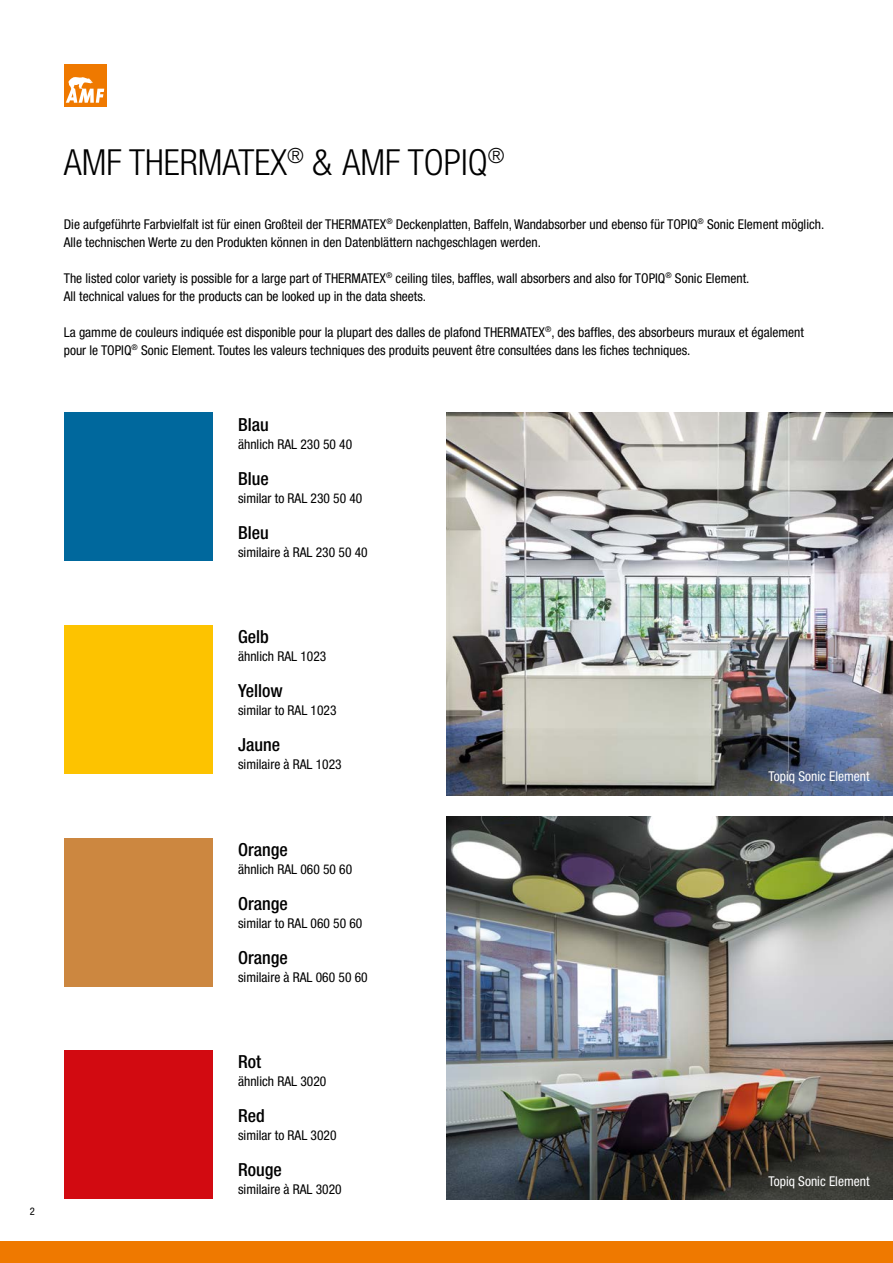
<style>
.page{position:relative;width:893px;height:1263px;background:#fff}
.page>*{position:absolute;margin:0;border:0;box-sizing:border-box;transform-origin:0 0}
.Headline{font:300 condensed 36px "Helvetica Neue LT Pro";color:#000}
.Technische_Eigenscha{font:500 condensed 18px "Helvetica Neue LT Pro";color:#000}
.Fliesstext{font:condensed 13.5px/18px "Helvetica Neue LT Pro";color:#000}
.Technische_Eigenscha-2{font:condensed 13.5px "Helvetica Neue LT Pro";color:#000}
.Fliesstext-2{font:condensed 13.5px "Helvetica Neue LT Pro";color:#fff}
.t1{font:condensed 10.5px "Helvetica Neue LT Pro";color:#000}
</style>
<div class="page">
<div style="left:0;top:1242px;width:893px;height:21px;background:#ef7900"></div>
<div style="left:64px;top:64px;width:42px;height:42px;background:#ef7900"></div>
<svg style="left:66px;top:77px;width:38px;height:26px"></svg>
<img style="left:446px;top:816px;width:447px;height:383px">
<img style="left:446px;top:412px;width:447px;height:383px">
<div style="left:64px;top:412px;width:149px;height:149px;background:#00689d"></div>
<div style="left:64px;top:838px;width:149px;height:148px;background:#cc8740"></div>
<div style="left:64px;top:625px;width:149px;height:149px;background:#fdc300"></div>
<div style="left:64px;top:1050px;width:149px;height:149px;background:#d20a11"></div>
<p class="Headline" style="left:64px;top:141px;width:442px">AMF THERMATEX<sup>®</sup> &amp; AMF TOPIQ<sup>®</sup></p>
<p class="Fliesstext" style="left:64px;top:215px;width:762px">Die aufgeführte Farbvielfalt ist für einen Großteil der THERMATEX<sup>®</sup> Deckenplatten, Baffeln, Wandabsorber und ebenso für TOPIQ<sup>®</sup> Sonic Element möglich.</p>
<p class="Fliesstext" style="left:64px;top:233px;width:479px">Alle technischen Werte zu den Produkten können in den Datenblättern nachgeschlagen werden.</p>
<p class="Fliesstext" style="left:64px;top:269px;width:687px">The listed color variety is possible for a large part of THERMATEX<sup>®</sup> ceiling tiles, baffles, wall absorbers and also for TOPIQ<sup>®</sup> Sonic Element.</p>
<p class="Fliesstext" style="left:64px;top:287px;width:364px">All technical values for the products can be looked up in the data sheets.</p>
<p class="Fliesstext" style="left:64px;top:323px;width:742px">La gamme de couleurs indiquée est disponible pour la plupart des dalles de plafond THERMATEX<sup>®</sup>, des baffles, des absorbeurs muraux et également pour le TOPIQ<sup>®</sup> Sonic Element. Toutes les valeurs techniques des produits peuvent être consultées dans les fiches techniques.</p>
<p class="Technische_Eigenscha" style="left:238px;top:413px;width:32px">Blau</p>
<p class="Technische_Eigenscha-2" style="left:238px;top:436px;width:116px">ähnlich RAL 230 50 40</p>
<p class="Technische_Eigenscha" style="left:238px;top:467px;width:32px">Blue</p>
<p class="Technische_Eigenscha-2" style="left:238px;top:490px;width:126px">similar to RAL 230 50 40</p>
<p class="Technische_Eigenscha" style="left:238px;top:521px;width:32px">Bleu</p>
<p class="Technische_Eigenscha-2" style="left:238px;top:544px;width:131px">similaire à RAL 230 50 40</p>
<p class="Technische_Eigenscha" style="left:238px;top:626px;width:32px">Gelb</p>
<p class="Technische_Eigenscha-2" style="left:238px;top:649px;width:90px">ähnlich RAL 1023</p>
<p class="Technische_Eigenscha" style="left:238px;top:680px;width:46px">Yellow</p>
<p class="Technische_Eigenscha-2" style="left:238px;top:703px;width:100px">similar to RAL 1023</p>
<p class="Technische_Eigenscha" style="left:238px;top:734px;width:43px">Jaune</p>
<p class="Technische_Eigenscha-2" style="left:238px;top:757px;width:105px">similaire à RAL 1023</p>
<p class="Technische_Eigenscha" style="left:238px;top:839px;width:51px">Orange</p>
<p class="Technische_Eigenscha-2" style="left:238px;top:861px;width:116px">ähnlich RAL 060 50 60</p>
<p class="Technische_Eigenscha" style="left:238px;top:893px;width:51px">Orange</p>
<p class="Technische_Eigenscha-2" style="left:238px;top:915px;width:126px">similar to RAL 060 50 60</p>
<p class="Technische_Eigenscha" style="left:238px;top:947px;width:51px">Orange</p>
<p class="Technische_Eigenscha-2" style="left:238px;top:969px;width:131px">similaire à RAL 060 50 60</p>
<p class="Fliesstext-2" style="left:769px;top:768px;width:102px">Topiq Sonic Element</p>
<p class="t1" style="left:30px;top:1205px;width:7px">2</p>
<p class="Technische_Eigenscha" style="left:238px;top:1051px;width:25px">Rot</p>
<p class="Technische_Eigenscha-2" style="left:238px;top:1074px;width:90px">ähnlich RAL 3020</p>
<p class="Technische_Eigenscha" style="left:238px;top:1105px;width:28px">Red</p>
<p class="Technische_Eigenscha-2" style="left:238px;top:1128px;width:100px">similar to RAL 3020</p>
<p class="Technische_Eigenscha" style="left:238px;top:1159px;width:45px">Rouge</p>
<p class="Technische_Eigenscha-2" style="left:238px;top:1182px;width:105px">similaire à RAL 3020</p>
<p class="Fliesstext-2" style="left:769px;top:1173px;width:102px">Topiq Sonic Element</p>
</div>
